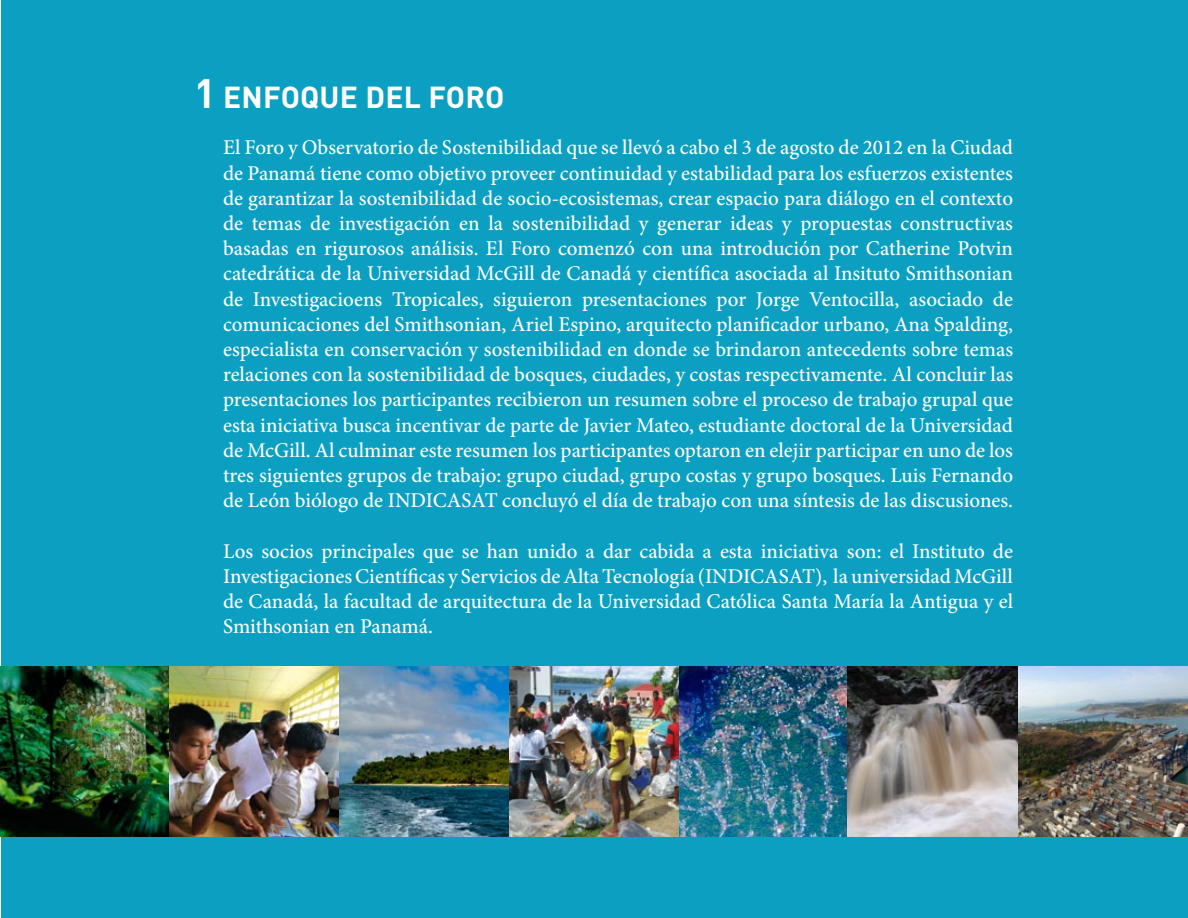
<style>
.page{position:relative;width:1188px;height:918px;background:#fff}
.page>*{position:absolute;margin:0;border:0;box-sizing:border-box;transform-origin:0 0}
.t1{font:700 40.5px "DIN Pro";color:#fff}
.t2{font:700 30px "DIN Pro";color:#fff}
.t3{font:500 21px/25.2px "Minion Pro";color:#fff;text-align:justify}
</style>
<div class="page">
<div style="left:1px;top:0;width:1187px;height:918px;background:#0ba0c2"></div>
<img style="left:1px;top:666px;width:169px;height:170px">
<img style="left:170px;top:666px;width:170px;height:170px">
<img style="left:340px;top:666px;width:169px;height:170px">
<img style="left:509px;top:666px;width:170px;height:170px">
<img style="left:679px;top:666px;width:169px;height:170px">
<svg style="left:848px;top:666px;width:170px;height:170px;background:#898481"></svg>
<img style="left:1018px;top:666px;width:170px;height:170px">
<h1 class="t1" style="left:194px;top:59px;width:23px">1</h1>
<h2 class="t2" style="left:223px;top:72px;width:39px">ENFOQUE</h2>
<h2 class="t2" style="left:365px;top:72px;width:19px">DEL</h2>
<h2 class="t2" style="left:428px;top:72px;width:37px">FORO</h2>
<p class="t3" style="left:223px;top:135px;width:792px">El Foro y Observatorio de Sostenibilidad que se llevó a cabo el 3 de agosto de 2012 en la Ciudad de Panamá tiene como objetivo proveer continuidad y estabilidad para los esfuerzos existentes de garantizar la sostenibilidad de socio-ecosistemas, crear espacio para diálogo en el contexto de temas de investigación en la sostenibilidad y generar ideas y propuestas constructivas basadas en rigurosos análisis. El Foro comenzó con una introdución por Catherine Potvin catedrática de la Universidad McGill de Canadá y científica asociada al Insituto Smithsonian de Investigacioens Tropicales, siguieron presentaciones por Jorge Ventocilla, asociado de comunicaciones del Smithsonian, Ariel Espino, arquitecto planificador urbano, Ana Spalding, especialista en conservación y sostenibilidad en donde se brindaron antecedents sobre temas relaciones con la sostenibilidad de bosques, ciudades, y costas respectivamente. Al concluir las presentaciones los participantes recibieron un resumen sobre el proceso de trabajo grupal que esta iniciativa busca incentivar de parte de Javier Mateo, estudiante doctoral de la Universidad de McGill. Al culminar este resumen los participantes optaron en elejir participar en uno de los tres siguientes grupos de trabajo: grupo ciudad, grupo costas y grupo bosques. Luis Fernando de León biólogo de INDICASAT concluyó el día de trabajo con una síntesis de las discusiones.</p>
<p class="t3" style="left:223px;top:538px;width:792px">Los socios principales que se han unido a dar cabida a esta iniciativa son: el Instituto de Investigaciones Científicas y Servicios de Alta Tecnología (INDICASAT), la universidad McGill de Canadá, la facultad de arquitectura de la Universidad Católica Santa María la Antigua y el Smithsonian en Panamá.</p>
</div>
